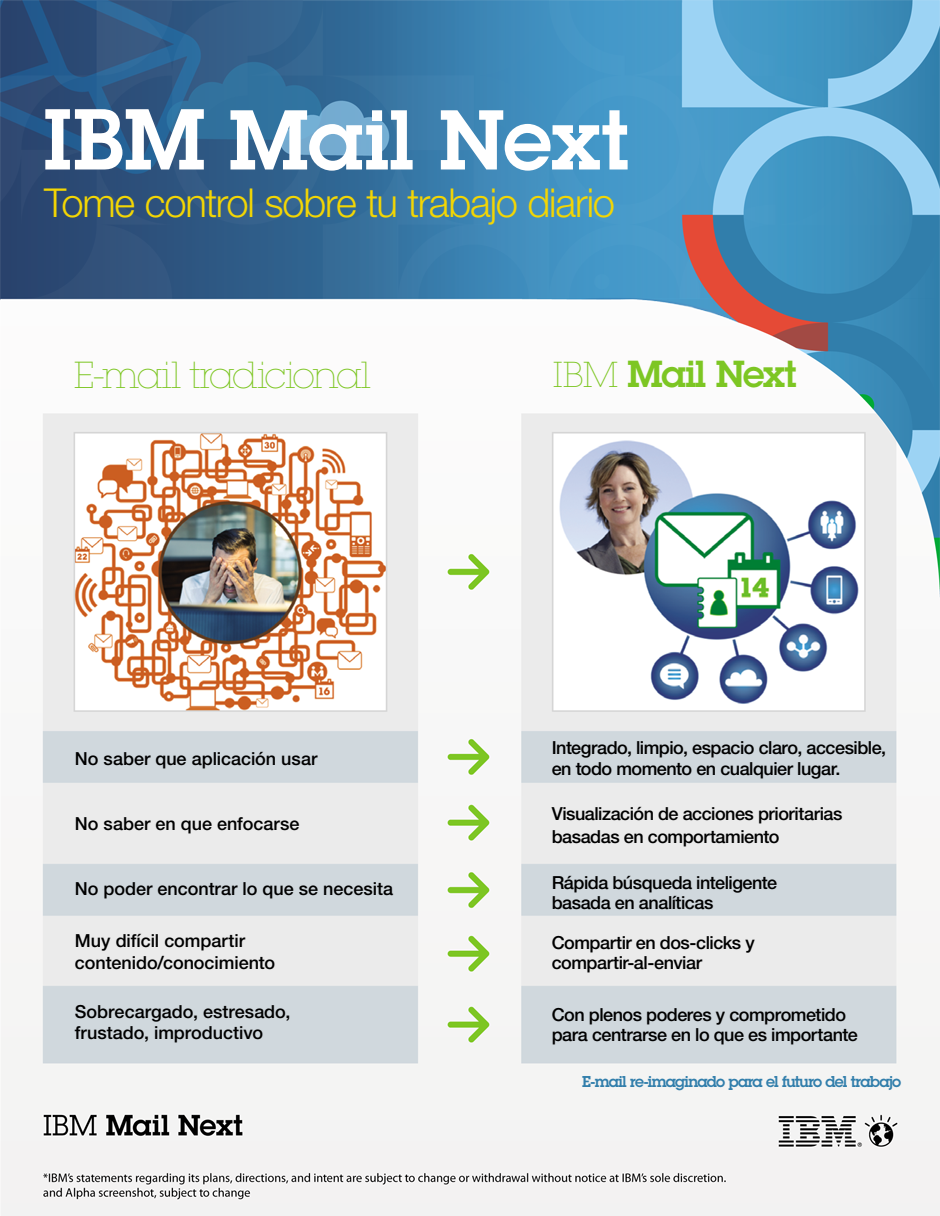
<style>
.page{position:relative;width:940px;height:1216px;background:#fff}
.page>*{position:absolute;margin:0;border:0;box-sizing:border-box;transform-origin:0 0}
.t1{font:600 82.9px "Lubalin Graph Std";letter-spacing:-.005em;color:#fff}
.t2{font:300 39.9px "Helvetica Neue LT Std";letter-spacing:-.03em;color:#f3d604}
.t3{font:200 36.8px "Lubalin Graph Std";letter-spacing:-.06em;color:#7dc623}
.t4{font:600 36.8px "Lubalin Graph Std";letter-spacing:-.04em;color:#7dc623}
.t5{font:500 18px/20px "Helvetica Neue LT Std";letter-spacing:-.025em;color:#000}
.t6{font:500 18px/21.6px "Helvetica Neue LT Std";color:#000}
.t7{font:500 18px/21.6px "Helvetica Neue LT Std";letter-spacing:-.005em;color:#000}
.t8{font:600 15.4px "Lubalin Graph Std";letter-spacing:-.05em;color:#317eab}
.s1{font-size:84.4px}
.s2{font-weight:200;font-size:35.3px}
</style>
<div class="page">
<img style="left:0;top:0;width:940px;height:1216px">
<h1 class="t1" style="left:43px;top:85px;width:588px"><span class="s1">IBM</span> Mail Next</h1>
<h2 class="t2" style="left:44px;top:178px;width:572px">Tome control sobre tu trabajo diario</h2>
<h3 class="t3" style="left:74px;top:355px;width:299px">E-mail tradicional</h3>
<h3 class="t4" style="left:553px;top:349px;width:245px"><span class="s2">IBM</span> Mail Next</h3>
<p class="t6" style="left:75px;top:748px;width:244px">No saber que aplicación usar</p>
<p class="t6" style="left:75px;top:812px;width:226px">No saber en que enfocarse</p>
<p class="t6" style="left:75px;top:877px;width:320px">No poder encontrar lo que se necesita</p>
<p class="t7" style="left:75px;top:930px;width:202px">Muy difícil compartir contenido/conocimiento</p>
<p class="t6" style="left:75px;top:1000px;width:217px">Sobrecargado, estresado, frustado, improductivo</p>
<p class="t5" style="left:552px;top:736px;width:336px;line-height:21.5px">Integrado, limpio, espacio claro, accesible, en todo momento en cualquier lugar.</p>
<p class="t5" style="left:552px;top:802px;width:292px;line-height:23px">Visualización de acciones prioritarias basadas en comportamiento</p>
<p class="t5" style="left:552px;top:872px;width:227px">Rápida búsqueda inteligente basada en analíticas</p>
<p class="t5" style="left:552px;top:932px;width:204px">Compartir en dos-clicks y compartir-al-enviar</p>
<p class="t5" style="left:552px;top:1004px;width:308px">Con plenos poderes y comprometido para centrarse en lo que es importante</p>
<p class="t8" style="left:582px;top:1071px;width:320px">E-mail re-imaginado para el futuro del trabajo</p>
</div>
